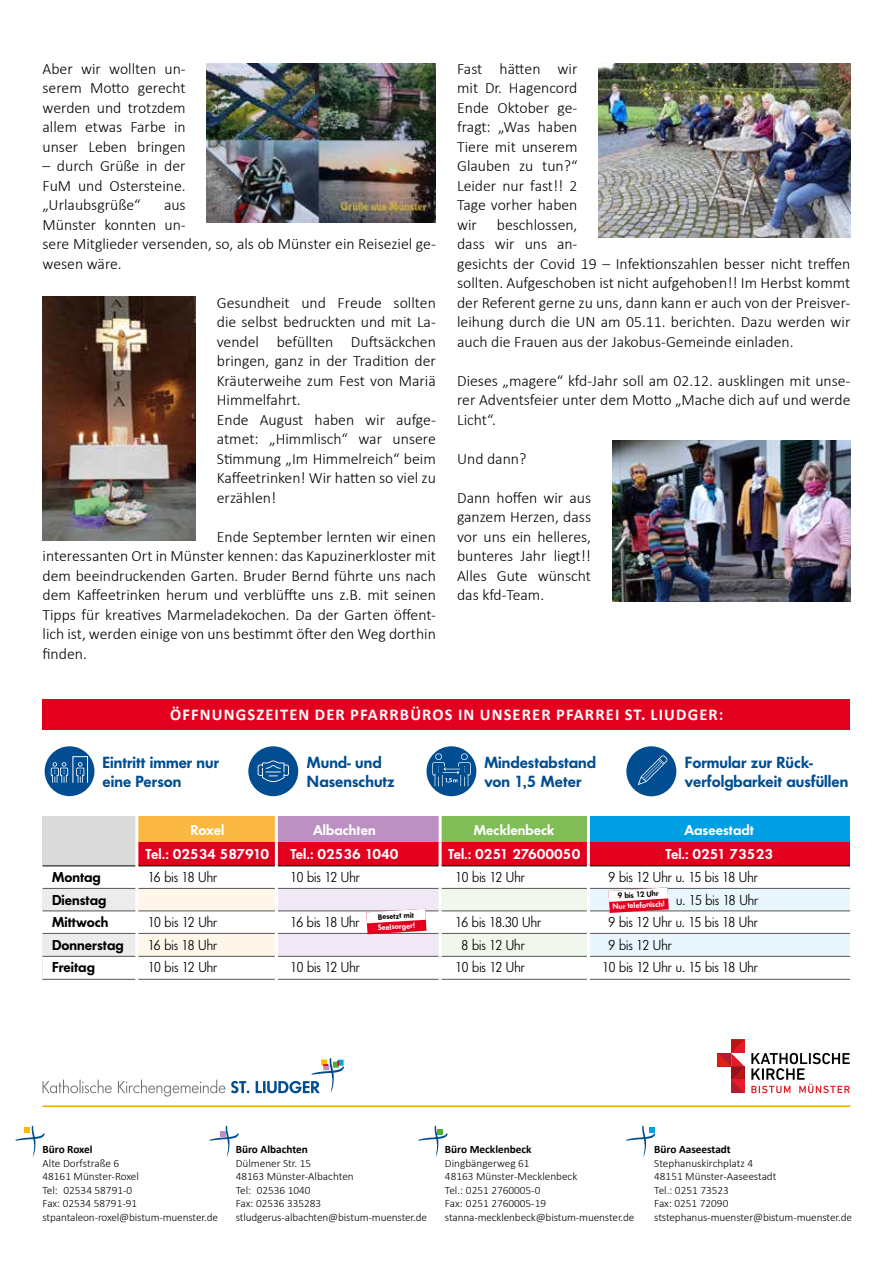
<style>
.page{position:relative;width:893px;height:1263px;background:#fff}
.page>*{position:absolute;margin:0;border:0;box-sizing:border-box;transform-origin:0 0}
.t1{font:600 16.8px/19.2px "Futura No 2 D";color:#004d91}
.t2{font:700 16.5px "Calibri";letter-spacing:.07em;color:#fff}
.t3{font:300 15.75px/19.5px "Calibri";color:#000;text-align:justify}
.t4{font:15px "Futura No 2 D";color:#000}
.t5{font:600 15px/24px "Futura No 2 D";color:#fff;text-align:center}
.t6{font:600 15px "Futura No 2 D";color:#000}
.t7{font:300 11.25px/13.5px "Calibri";color:#000}
.t8{font:700 11.25px "Calibri";color:#000}
.t9{font:600 8.1px "Futura No 2 D";color:#fff}
.t10{font:600 8.1px "Futura No 2 D";color:#000}
</style>
<div class="page">
<hr style="left:43px;top:1105px;width:807px;height:2px;background:#f7a600">
<svg style="left:718px;top:1040px;width:26px;height:53px"></svg>
<svg style="left:751px;top:1053px;width:99px;height:40px"></svg>
<svg style="left:43px;top:1079px;width:182px;height:17px"></svg>
<svg style="left:231px;top:1058px;width:113px;height:36px"></svg>
<svg style="left:418px;top:1125px;width:30px;height:32px"></svg>
<svg style="left:209px;top:1125px;width:30px;height:32px"></svg>
<svg style="left:15px;top:1125px;width:30px;height:32px"></svg>
<svg style="left:625px;top:1125px;width:30px;height:32px"></svg>
<div style="left:43px;top:699px;width:807px;height:31px;background:#e3001f"></div>
<div style="left:43px;top:837px;width:807px;height:144px;background:#fff6ea"></div>
<div style="left:276px;top:837px;width:164px;height:144px;background:#f0e9f5"></div>
<div style="left:43px;top:837px;width:93px;height:144px;background:#ececed"></div>
<div style="left:440px;top:837px;width:375px;height:144px;background:#f1f7ec"></div>
<div style="left:588px;top:837px;width:262px;height:144px;background:#eaf6fe"></div>
<div style="left:43px;top:816px;width:807px;height:50px;background:#fab842"></div>
<div style="left:43px;top:842px;width:807px;height:24px;background:#e3001f"></div>
<div style="left:276px;top:816px;width:164px;height:50px;background:#bc90c1"></div>
<div style="left:276px;top:842px;width:170px;height:24px;background:#e3001f"></div>
<div style="left:43px;top:816px;width:94px;height:50px;background:#dadada"></div>
<div style="left:588px;top:816px;width:262px;height:50px;background:#009ee3"></div>
<div style="left:646px;top:842px;width:204px;height:24px;background:#e3001f"></div>
<div style="left:440px;top:816px;width:148px;height:50px;background:#81bd57"></div>
<div style="left:440px;top:842px;width:208px;height:24px;background:#e3001f"></div>
<div style="left:43px;top:866px;width:807px;height:22px;background:#fff"></div>
<div style="left:43px;top:911px;width:807px;height:22px;background:#fff"></div>
<div style="left:43px;top:956px;width:807px;height:28px;background:#fff"></div>
<hr style="left:43px;top:865px;width:807px;height:1px;background:#000">
<hr style="left:43px;top:888px;width:807px;height:1px;background:#565656">
<hr style="left:43px;top:910px;width:807px;height:1px;background:#565656">
<hr style="left:43px;top:933px;width:807px;height:1px;background:#565656">
<hr style="left:43px;top:956px;width:807px;height:1px;background:#565656">
<hr style="left:43px;top:979px;width:807px;height:1px;background:#565656">
<hr style="left:439px;top:813px;width:3px;height:167px;background:#fff">
<hr style="left:587px;top:815px;width:3px;height:167px;background:#fff">
<hr style="left:275px;top:815px;width:3px;height:167px;background:#fff">
<hr style="left:135px;top:815px;width:3px;height:167px;background:#fff">
<div style="left:626px;top:746px;width:50px;height:50px;background:#004d91;border-radius:50%"></div>
<svg style="left:638px;top:755px;width:30px;height:30px"></svg>
<div style="left:426px;top:746px;width:50px;height:50px;background:#004d91;border-radius:50%"></div>
<svg style="left:432px;top:753px;width:39px;height:33px"></svg>
<div style="left:248px;top:746px;width:50px;height:50px;background:#004d91;border-radius:50%"></div>
<svg style="left:258px;top:760px;width:31px;height:22px"></svg>
<div style="left:45px;top:746px;width:49px;height:50px;background:#004d91;border-radius:50%"></div>
<svg style="left:51px;top:762px;width:17px;height:21px"></svg>
<svg style="left:76px;top:762px;width:8px;height:19px"></svg>
<div style="left:73px;top:756px;width:15px;height:27px;border:1px solid #fff"></div>
<svg style="left:608px;top:887px;width:61px;height:26px;background:#ea8c99"></svg>
<svg style="left:366px;top:909px;width:60px;height:25px"></svg>
<img style="left:207px;top:64px;width:229px;height:158px">
<img style="left:599px;top:64px;width:251px;height:174px">
<img style="left:43px;top:297px;width:153px;height:243px">
<img style="left:612px;top:441px;width:238px;height:161px">
<p class="t3" style="left:43px;top:58px;width:145px">Aber wir wollten un&shy;serem Motto gerecht werden und trotzdem allem etwas Farbe in unser Leben bringen</p>
<p class="t3" style="left:43px;top:155px;width:145px">– durch Grüße in der FuM und Ostersteine. „Urlaubsgrüße“</p>
<p class="t3" style="left:43px;top:194px;width:395px;text-align:left;text-indent:121px">aus<br>Münster konnten un-<br>sere Mitglieder versenden, so, als ob Münster ein Reiseziel ge&shy;wesen wäre.</p>
<p class="t3" style="left:217px;top:292px;width:220px;text-align:left">Gesundheit und Freude sollten die selbst bedruckten und mit La&shy;vendel befüllten Duftsäckchen bringen, ganz in der Tradition der<br>Kräuterweihe zum Fest von Mariä<br>Himmelfahrt.<br>Ende August haben wir aufge&shy;atmet: „Himmlisch“ war unsere<br>Stimmung „Im Himmelreich“ beim<br>Kaffeetrinken! Wir hatten so viel zu erzählen!</p>
<p class="t3" style="left:43px;top:526px;width:395px;text-indent:174px">Ende September lernten wir einen interessanten Ort in Münster kennen: das Kapuzinerkloster mit dem beeindruckenden Garten. Bruder Bernd führte uns nach dem Kaffeetrinken herum und verblüffte uns z.B. mit seinen Tipps für kreatives Marmeladekochen. Da der Garten öffent&shy;lich ist, werden einige von uns bestimmt öfter den Weg dorthin finden.</p>
<p class="t3" style="left:457px;top:58px;width:122px">Fast hätten wir mit Dr. Hagencord Ende Oktober ge&shy;fragt: „Was haben Tiere mit unserem Glauben zu tun?“ Leider nur fast!! 2<br>Tage vorher haben wir</p>
<p class="t3" style="left:457px;top:214px;width:395px;text-align:left;text-indent:40px">beschlossen,<br>dass wir uns an-<br>gesichts der Covid 19 – Infektionszahlen besser nicht treffen sollten. Aufgeschoben ist nicht aufgehoben!! Im Herbst kommt der Referent gerne zu uns, dann kann er auch von der Preisver&shy;leihung durch die UN am 05.11. berichten. Dazu werden wir auch die Frauen aus der Jakobus-Gemeinde einladen.</p>
<p class="t3" style="left:457px;top:370px;width:395px">Dieses „magere“ kfd-Jahr soll am 02.12. ausklingen mit unse&shy;rer Adventsfeier unter dem Motto „Mache dich auf und werde Licht“.</p>
<p class="t3" style="left:457px;top:448px;width:71px">Und dann?</p>
<p class="t3" style="left:457px;top:487px;width:135px">Dann hoffen wir aus ganzem Herzen, dass vor uns ein helleres, bunteres Jahr liegt!!<br>Alles Gute wünscht das kfd-Team.</p>
<p class="t2" style="left:170px;top:704px;width:555px">ÖFFNUNGSZEITEN DER PFARRBÜROS IN UNSERER PFARREI ST. LIUDGER:</p>
<p class="t1" style="left:103px;top:753px;width:118px">Eintritt immer nur eine Person</p>
<p class="t1" style="left:307px;top:753px;width:89px">Mund- und<br>Nasenschutz</p>
<p class="t1" style="left:484px;top:753px;width:113px">Mindestabstand von 1,5 Meter</p>
<p class="t1" style="left:685px;top:752px;width:165px">Formular zur Rück&shy;verfolgbarkeit ausfüllen</p>
<p class="t5" style="left:146px;top:818px;width:125px">Roxel<br>Tel.: 02534 587910</p>
<p class="t5" style="left:290px;top:818px;width:110px">Albachten<br>Tel.: 02536 1040</p>
<p class="t5" style="left:448px;top:818px;width:134px">Mecklenbeck<br>Tel.: 0251 27600050</p>
<p class="t5" style="left:665px;top:818px;width:109px">Aaseestadt<br>Tel.: 0251 73523</p>
<p class="t6" style="left:52px;top:868px;width:50px">Montag</p>
<p class="t4" style="left:148px;top:868px;width:71px">16 bis 18 Uhr</p>
<p class="t4" style="left:291px;top:868px;width:71px">10 bis 12 Uhr</p>
<p class="t4" style="left:456px;top:868px;width:71px">10 bis 12 Uhr</p>
<p class="t4" style="left:609px;top:868px;width:151px">9 bis 12 Uhr u. 15 bis 18 Uhr</p>
<p class="t6" style="left:52px;top:891px;width:56px">Dienstag</p>
<p class="t4" style="left:676px;top:891px;width:84px">u. 15 bis 18 Uhr</p>
<p class="t6" style="left:52px;top:913px;width:58px">Mittwoch</p>
<p class="t4" style="left:148px;top:913px;width:71px">10 bis 12 Uhr</p>
<p class="t4" style="left:291px;top:913px;width:71px">16 bis 18 Uhr</p>
<p class="t4" style="left:456px;top:913px;width:87px">16 bis 18.30 Uhr</p>
<p class="t4" style="left:609px;top:913px;width:151px">9 bis 12 Uhr u. 15 bis 18 Uhr</p>
<p class="t6" style="left:52px;top:936px;width:73px">Donnerstag</p>
<p class="t4" style="left:148px;top:936px;width:71px">16 bis 18 Uhr</p>
<p class="t4" style="left:462px;top:936px;width:65px">8 bis 12 Uhr</p>
<p class="t4" style="left:609px;top:936px;width:65px">9 bis 12 Uhr</p>
<p class="t6" style="left:52px;top:958px;width:44px">Freitag</p>
<p class="t4" style="left:148px;top:958px;width:71px">10 bis 12 Uhr</p>
<p class="t4" style="left:291px;top:958px;width:71px">10 bis 12 Uhr</p>
<p class="t4" style="left:456px;top:958px;width:71px">10 bis 12 Uhr</p>
<p class="t4" style="left:603px;top:958px;width:157px">10 bis 12 Uhr u. 15 bis 18 Uhr</p>
<p class="t10" style="left:618px;top:891px;width:42px;rotate:-3deg">9 bis 12 Uhr</p>
<p class="t9" style="left:612px;top:902px;width:54px;rotate:-3deg">Nur telefonisch!</p>
<p class="t10" style="left:378px;top:912px;width:38px;rotate:-3deg">Besetzt mit</p>
<p class="t9" style="left:378px;top:923px;width:39px;rotate:-3deg">Seelsorger!</p>
<p class="t8" style="left:43px;top:1142px;width:52px">Büro Roxel</p>
<p class="t7" style="left:43px;top:1155px;width:177px">Alte Dorfstraße 6<br>48161 Münster-Roxel<br>Tel: 02534 58791-0<br>Fax: 02534 58791-91 stpantaleon-roxel@bistum-muenster.de</p>
<p class="t8" style="left:236px;top:1142px;width:74px">Büro Albachten</p>
<p class="t7" style="left:236px;top:1155px;width:193px">Dülmener Str. 15<br>48163 Münster-Albachten<br>Tel: 02536 1040<br>Fax: 02536 335283 stludgerus-albachten@bistum-muenster.de</p>
<p class="t8" style="left:445px;top:1142px;width:88px">Büro Mecklenbeck</p>
<p class="t7" style="left:445px;top:1155px;width:191px">Dingbängerweg 61<br>48163 Münster-Mecklenbeck<br>Tel.: 0251 2760005-0<br>Fax: 0251 2760005-19 stanna-mecklenbeck@bistum-muenster.de</p>
<p class="t8" style="left:654px;top:1142px;width:78px">Büro Aaseestadt</p>
<p class="t7" style="left:654px;top:1155px;width:199px">Stephanuskirchplatz 4<br>48151 Münster-Aaseestadt<br>Tel.: 0251 73523<br>Fax: 0251 72090 ststephanus-muenster@bistum-muenster.de</p>
</div>
